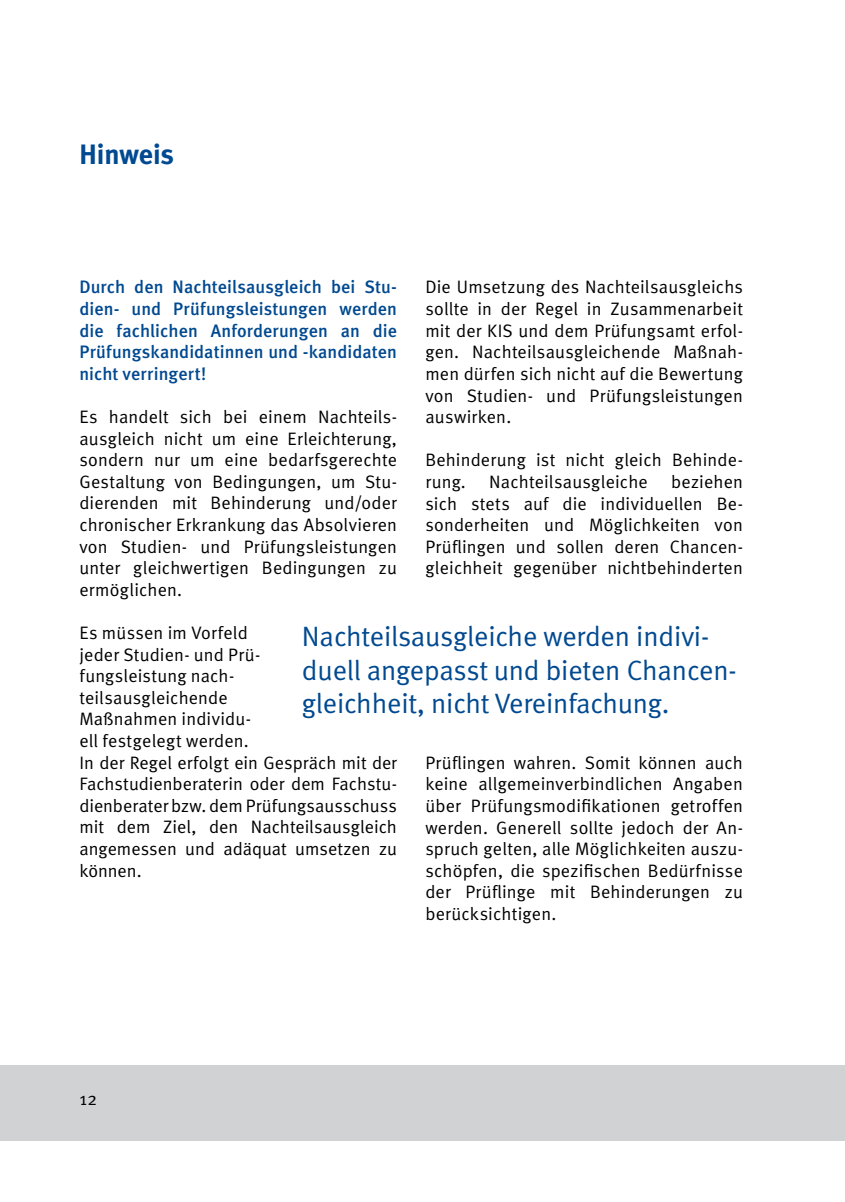
<style>
.page{position:relative;width:845px;height:1202px;background:#fff}
.page>*{position:absolute;margin:0;border:0;box-sizing:border-box;transform-origin:0 0}
.t1{font:28px "Meta Normal";letter-spacing:-.005em;color:#014990}
.t2{font:700 28px "Meta";color:#014990}
.t3{font:18px/21.6px "Meta Normal";letter-spacing:.01em;color:#010100;text-align:justify}
.t4{font:500 18px/21.6px "Meta";letter-spacing:.005em;color:#014990;text-align:justify}
</style>
<div class="page">
<div style="left:0;top:1066px;width:845px;height:75px;background:#d1d2d4"></div>
<h3 class="t2" style="left:79px;top:138px;width:96px">Hinweis</h3>
<p class="t4" style="left:79px;top:276px;width:319px">Durch den Nachteilsausgleich bei Stu&shy;dien- und Prüfungsleistungen werden die fachlichen Anforderungen an die Prüfungskandidatinnen und -kandidaten nicht verringert!</p>
<p class="t3" style="left:79px;top:406px;width:319px">Es handelt sich bei einem Nachteils&shy;ausgleich nicht um eine Erleichterung, sondern nur um eine bedarfsgerechte Gestaltung von Bedingungen, um Stu&shy;dierenden mit Behinderung und/oder chronischer Erkrankung das Absolvieren von Studien- und Prüfungsleistungen unter gleichwertigen Bedingungen zu ermöglichen.</p>
<p class="t3" style="left:425px;top:276px;width:319px">Die Umsetzung des Nachteilsausgleichs sollte in der Regel in Zusammenarbeit mit der KIS und dem Prüfungsamt erfol&shy;gen. Nachteilsausgleichende Maßnah&shy;men dürfen sich nicht auf die Bewertung von Studien- und Prüfungsleistungen auswirken.</p>
<p class="t3" style="left:425px;top:449px;width:318px">Behinderung ist nicht gleich Behinde&shy;rung.</p>
<p class="t3" style="left:425px;top:471px;width:319px;text-indent:246px">beziehen sich stets auf die individuellen Be&shy;sonderheiten und Möglichkeiten von Prüflingen und sollen deren Chancen&shy;gleichheit gegenüber nichtbehinderten</p>
<p class="t3" style="left:489px;top:471px;width:160px">Nachteilsausgleiche</p>
<p class="t3" style="left:79px;top:622px;width:170px">Es müssen im Vorfeld</p>
<h3 class="t1" style="left:302px;top:620px;width:407px">Nachteilsausgleiche werden indivi-</h3>
<p class="t3" style="left:79px;top:643px;width:182px">jeder Studien- und Prü-</p>
<h3 class="t3" style="left:79px;top:665px;width:156px">fungsleistung nach-</h3>
<h3 class="t1" style="left:302px;top:654px;width:436px">duell angepasst und bieten Chancen-</h3>
<p class="t3" style="left:79px;top:686px;width:150px">teilsausgleichende</p>
<h3 class="t1" style="left:302px;top:687px;width:369px">gleichheit, nicht Vereinfachung.</h3>
<p class="t3" style="left:79px;top:708px;width:172px">Maßnahmen individu-</p>
<p class="t3" style="left:79px;top:730px;width:319px;text-align:left">ell festgelegt werden.<br>In der Regel erfolgt ein Gespräch mit der<br>Fachstudienberaterin oder dem Fachstu&shy;dienberater bzw. dem Prüfungsausschuss mit dem Ziel, den Nachteilsausgleich angemessen und adäquat umsetzen zu können.</p>
<p class="t3" style="left:425px;top:751px;width:319px">Prüflingen wahren. Somit können auch keine allgemeinverbindlichen Angaben über Prüfungsmodifikationen getroffen werden. Generell sollte jedoch der An&shy;spruch gelten, alle Möglichkeiten auszu&shy;schöpfen, die spezifischen Bedürfnisse der Prüflinge mit Behinderungen zu berücksichtigen.</p>
<p class="t3" style="left:79px;top:1087px;width:19px">12</p>
</div>
